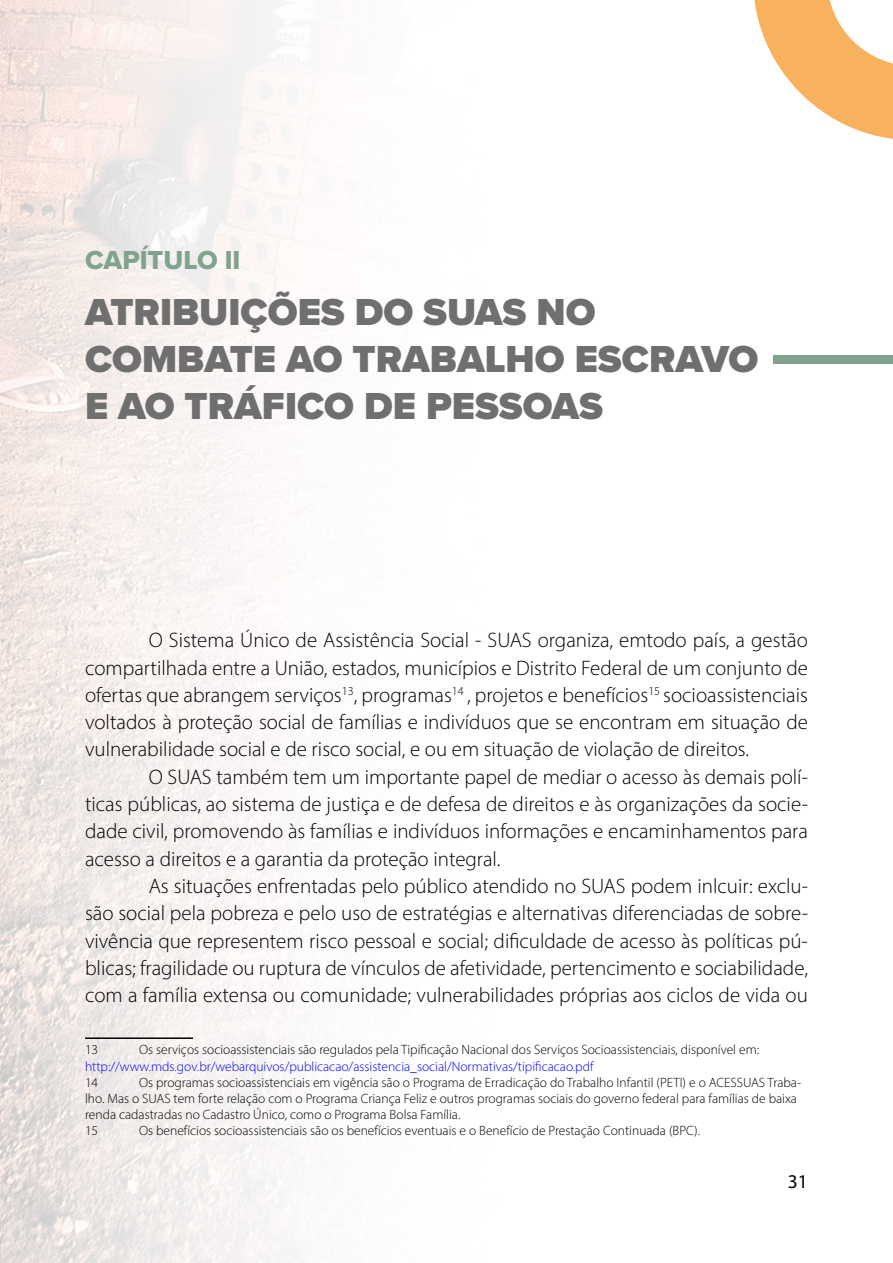
<style>
.page{position:relative;width:893px;height:1263px;background:#fff}
.page>*{position:absolute;margin:0;border:0;box-sizing:border-box;transform-origin:0 0}
.t1{font:900 39px/46.8px "Proxima Nova";color:#706f6f}
.t2{font:27px "Proxima Nova Extrabld";color:#81a38e}
.t3{font:300 21px/27.3px "Myriad Pro";color:#000;text-align:justify}
.t4{font:19.5px "Myriad Pro";color:#000}
.t5{font:300 13.5px/16.2px "Myriad Pro";color:#000}
.t6{font:300 13.5px "Myriad Pro";color:#00f}
</style>
<div class="page">
<img style="left:0;top:0;width:774px;height:1263px">
<hr style="left:85px;top:1037px;width:108px;height:2px;background:#000">
<div style="left:774px;top:355px;width:119px;height:9px;background:#81a38e"></div>
<svg style="left:753px;top:0;width:140px;height:140px"></svg>
<p class="t2" style="left:85px;top:240px;width:157px">CAPÍTULO II</p>
<h1 class="t1" style="left:85px;top:289px;width:675px">ATRIBUIÇÕES DO SUAS NO<br>COMBATE AO TRABALHO ESCRAVO<br>E AO TRÁFICO DE PESSOAS</h1>
<p class="t3" style="left:85px;top:626px;width:724px;text-indent:64px">O Sistema Único de Assistência Social - SUAS organiza, emtodo país, a gestão compartilhada entre a União, estados, municípios e Distrito Federal de um conjunto de ofertas que abrangem serviços<sup>13</sup>, programas<sup>14</sup> , projetos e benefícios<sup>15</sup><sup>3</sup>socioassistenciais voltados à proteção social de famílias e indivíduos que se encontram em situação de vulnerabilidade social e de risco social, e ou em situação de violação de direitos.</p>
<p class="t3" style="left:85px;top:763px;width:724px;text-indent:64px">O SUAS também tem um importante papel de mediar o acesso às demais polí&shy;ticas públicas, ao sistema de justiça e de defesa de direitos e às organizações da socie&shy;dade civil, promovendo às famílias e indivíduos informações e encaminhamentos para acesso a direitos e a garantia da proteção integral.</p>
<p class="t3" style="left:85px;top:872px;width:724px;text-indent:64px">As situações enfrentadas pelo público atendido no SUAS podem inlcuir: exclu&shy;são social pela pobreza e pelo uso de estratégias e alternativas diferenciadas de sobre&shy;vivência que representem risco pessoal e social; dificuldade de acesso às políticas pú&shy;blicas; fragilidade ou ruptura de vínculos de afetividade, pertencimento e sociabilidade, com a família extensa ou comunidade; vulnerabilidades próprias aos ciclos de vida ou</p>
<p class="t5" style="left:85px;top:1042px;width:15px">13</p>
<p class="t5" style="left:139px;top:1042px;width:621px">Os serviços socioassistenciais são regulados pela Tipificação Nacional dos Serviços Socioassistenciais, disponível em:</p>
<p class="t6" style="left:85px;top:1058px;width:510px">http://www.mds.gov.br/webarquivos/publicacao/assistencia_social/Normativas/tipificacao.pdf</p>
<p class="t5" style="left:85px;top:1074px;width:15px">14</p>
<p class="t5" style="left:85px;top:1074px;width:717px;text-indent:54px">Os programas socioassistenciais em vigência são o Programa de Erradicação do Trabalho Infantil (PETI) e o ACESSUAS Traba&shy;lho. Mas o SUAS tem forte relação com o Programa Criança Feliz e outros programas sociais do governo federal para famílias de baixa renda cadastradas no Cadastro Único, como o Programa Bolsa Família.<br>15</p>
<p class="t5" style="left:139px;top:1123px;width:563px">Os benefícios socioassistenciais são os benefícios eventuais e o Benefício de Prestação Continuada (BPC).</p>
<p class="t4" style="left:788px;top:1170px;width:22px">31</p>
</div>
